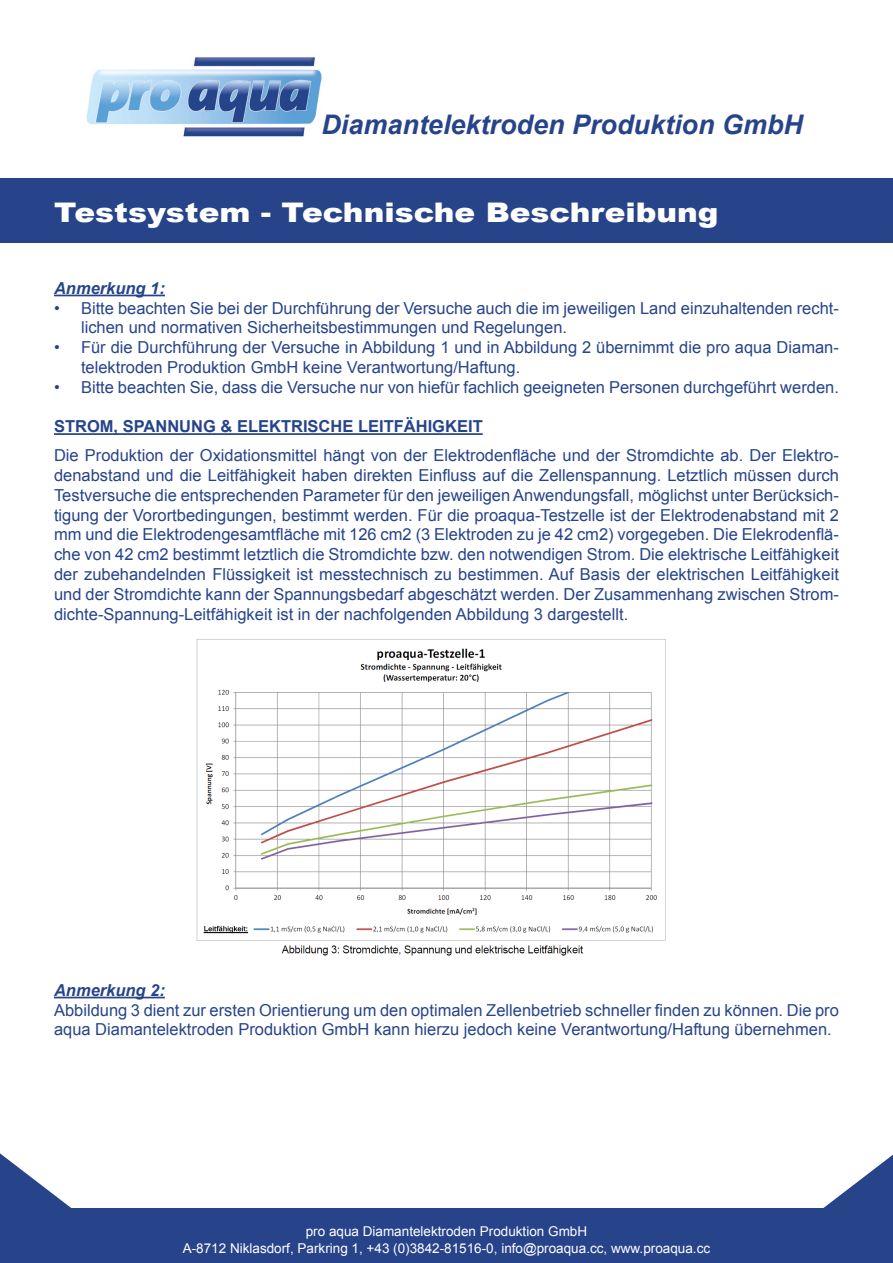
<style>
.page{position:relative;width:893px;height:1263px;background:#fff}
.page>*{position:absolute;margin:0;border:0;box-sizing:border-box;transform-origin:0 0}
.t1{font:900 27px "Arial";color:#fff;scale:1.15 1}
.t2{font:italic 700 27px "Arial";color:#27448b}
.t3{font:16.5px/19.8px "Arial";color:#27448b}
.t4{font:700 16.5px "Arial";color:#27448b}
.t5{font:italic 700 16.5px "Arial";color:#27448b}
.t6{font:13.5px "Arial";color:#fff}
</style>
<div class="page">
<div style="left:0;top:178px;width:893px;height:64px;background:#27448b"></div>
<hr style="left:54px;top:295px;width:111px;height:1px;background:#27448b">
<hr style="left:54px;top:433px;width:429px;height:2px;background:#27448b">
<hr style="left:54px;top:997px;width:111px;height:1px;background:#27448b">
<img style="left:86px;top:57px;width:236px;height:80px">
<div style="left:0;top:1209px;width:893px;height:54px;background:#27448b"></div>
<svg style="left:757px;top:1155px;width:136px;height:54px"></svg>
<svg style="left:0;top:1153px;width:143px;height:56px"></svg>
<img style="left:196px;top:639px;width:470px;height:317px">
<p class="t2" style="left:321px;top:107px;width:483px">Diamantelektroden Produktion GmbH</p>
<p class="t1" style="left:54px;top:193px;width:579px">Testsystem - Technische Beschreibung</p>
<p class="t5" style="left:54px;top:277px;width:112px">Anmerkung 1:</p>
<p class="t3" style="left:81px;top:298px;width:759px;text-indent:-27px">• Bitte beachten Sie bei der Durchführung der Versuche auch die im jeweiligen Land einzuhaltenden recht&shy;lichen und normativen Sicherheitsbestimmungen und Regelungen.</p>
<p class="t3" style="left:81px;top:338px;width:759px;text-indent:-27px">• Für die Durchführung der Versuche in Abbildung 1 und in Abbildung 2 übernimmt die pro aqua Diaman&shy;telektroden Produktion GmbH keine Verantwortung/Haftung.</p>
<p class="t3" style="left:54px;top:377px;width:786px">• Bitte beachten Sie, dass die Versuche nur von hiefür fachlich geeigneten Personen durchgeführt werden.</p>
<p class="t4" style="left:54px;top:415px;width:430px">STROM, SPANNUNG &amp; ELEKTRISCHE LEITFÄHIGKEIT</p>
<p class="t3" style="left:54px;top:446px;width:786px;text-align:justify">Die Produktion der Oxidationsmittel hängt von der Elektrodenfläche und der Stromdichte ab. Der Elektro&shy;denabstand und die Leitfähigkeit haben direkten Einfluss auf die Zellenspannung. Letztlich müssen durch Testversuche die entsprechenden Parameter für den jeweiligen Anwendungsfall, möglichst unter Berücksich&shy;tigung der Vorortbedingungen, bestimmt werden. Für die proaqua-Testzelle ist der Elektrodenabstand mit 2 mm und die Elektrodengesamtfläche mit 126 cm2 (3 Elektroden zu je 42 cm2) vorgegeben. Die Elekrodenflä&shy;che von 42 cm2 bestimmt letztlich die Stromdichte bzw. den notwendigen Strom. Die elektrische Leitfähigkeit der zubehandelnden Flüssigkeit ist messtechnisch zu bestimmen. Auf Basis der elektrischen Leitfähigkeit und der Stromdichte kann der Spannungsbedarf abgeschätzt werden. Der Zusammenhang zwischen Strom&shy;dichte-Spannung-Leitfähigkeit ist in der nachfolgenden Abbildung 3 dargestellt.</p>
<p class="t5" style="left:54px;top:979px;width:112px">Anmerkung 2:</p>
<p class="t3" style="left:54px;top:1000px;width:786px">Abbildung 3 dient zur ersten Orientierung um den optimalen Zellenbetrieb schneller finden zu können. Die pro aqua Diamantelektroden Produktion GmbH kann hierzu jedoch keine Verantwortung/Haftung übernehmen.</p>
<p class="t6" style="left:306px;top:1223px;width:283px">pro aqua Diamantelektroden Produktion GmbH</p>
<p class="t6" style="left:183px;top:1239px;width:529px">A-8712 Niklasdorf, Parkring 1, +43 (0)3842-81516-0, info@proaqua.cc, www.proaqua.cc</p>
</div>
